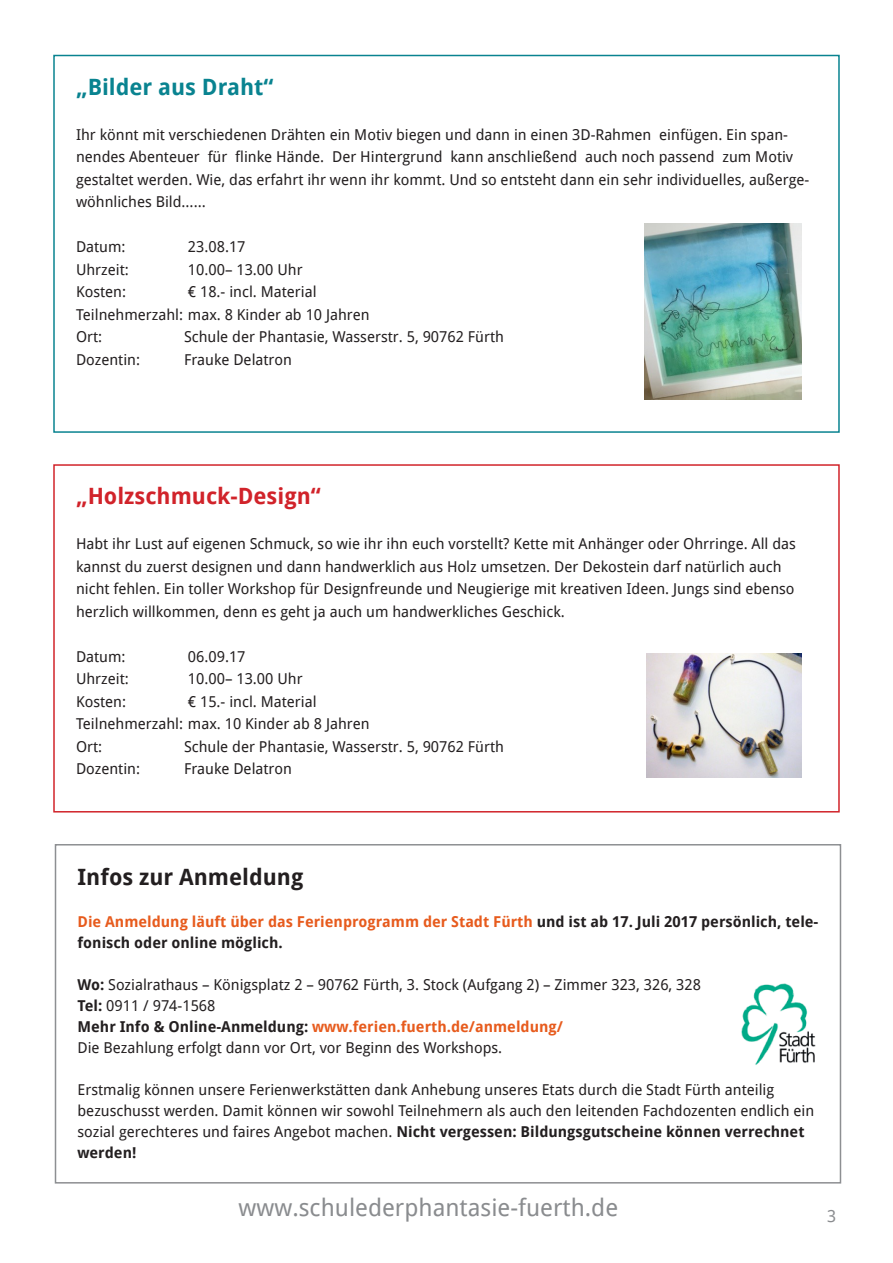
<style>
.page{position:relative;width:893px;height:1263px;background:#fff}
.page>*{position:absolute;margin:0;border:0;box-sizing:border-box;transform-origin:0 0}
.t1{font:24px "Droid Sans";color:#8a8c8f}
.t2{font:700 22.5px "Droid Sans";color:#d1232a}
.t3{font:700 22.5px "Droid Sans";color:#231f20}
.t4{font:700 22.5px "Droid Sans";color:#098390}
.t5{font:16.5px "Droid Sans";color:#8a8c8f}
.t6{font:15px/22.5px "Droid Sans";color:#231f20}
.t7{font:700 15px/21px "Droid Sans";color:#231f20}
.t8{font:700 15px "Droid Sans";color:#e75b1d}
.s1{color:#e75b1d}
.s2{font-weight:700}
.s3{color:#231f20}
</style>
<div class="page">
<div style="left:53px;top:55px;width:787px;height:378px;border:2px solid #098390"></div>
<img style="left:644px;top:223px;width:158px;height:176px">
<div style="left:53px;top:464px;width:787px;height:348px;border:2px solid #d1232a"></div>
<img style="left:647px;top:653px;width:155px;height:124px">
<div style="left:55px;top:844px;width:786px;height:339px;border:2px solid #8d8f92"></div>
<img style="left:742px;top:983px;width:74px;height:82px">
<p class="t4" style="left:76px;top:72px;width:199px">„Bilder aus Draht“</p>
<p class="t6" style="left:76px;top:123px;width:735px">Ihr könnt mit verschiedenen Drähten ein Motiv biegen und dann in einen 3D-Rahmen einfügen. Ein span&shy;nendes Abenteuer für flinke Hände. Der Hintergrund kann anschließend auch noch passend zum Motiv gestaltet werden. Wie, das erfahrt ihr wenn ihr kommt. Und so entsteht dann ein sehr individuelles, außerge&shy;wöhnliches Bild……</p>
<p class="t6" style="left:76px;top:236px;width:51px">Datum:</p>
<p class="t6" style="left:188px;top:236px;width:59px">23.08.17</p>
<p class="t6" style="left:76px;top:258px;width:54px">Uhrzeit:</p>
<p class="t6" style="left:188px;top:258px;width:116px">10.00– 13.00 Uhr</p>
<p class="t6" style="left:76px;top:281px;width:52px">Kosten:</p>
<p class="t6" style="left:188px;top:281px;width:130px">€ 18.- incl. Material</p>
<p class="t6" style="left:76px;top:303px;width:295px">Teilnehmerzahl: max. 8 Kinder ab 10 Jahren</p>
<p class="t6" style="left:76px;top:326px;width:28px">Ort:</p>
<p class="t6" style="left:184px;top:326px;width:321px">Schule der Phantasie, Wasserstr. 5, 90762 Fürth</p>
<p class="t6" style="left:76px;top:348px;width:66px">Dozentin:</p>
<p class="t6" style="left:184px;top:348px;width:110px">Frauke Delatron</p>
<p class="t2" style="left:76px;top:482px;width:246px">„Holzschmuck-Design“</p>
<p class="t6" style="left:76px;top:533px;width:721px">Habt ihr Lust auf eigenen Schmuck, so wie ihr ihn euch vorstellt? Kette mit Anhänger oder Ohrringe. All das kannst du zuerst designen und dann handwerklich aus Holz umsetzen. Der Dekostein darf natürlich auch nicht fehlen. Ein toller Workshop für Designfreunde und Neugierige mit kreativen Ideen. Jungs sind ebenso herzlich willkommen, denn es geht ja auch um handwerkliches Geschick.</p>
<p class="t6" style="left:76px;top:645px;width:51px">Datum:</p>
<p class="t6" style="left:188px;top:645px;width:59px">06.09.17</p>
<p class="t6" style="left:76px;top:668px;width:54px">Uhrzeit:</p>
<p class="t6" style="left:188px;top:668px;width:116px">10.00– 13.00 Uhr</p>
<p class="t6" style="left:76px;top:690px;width:52px">Kosten:</p>
<p class="t6" style="left:188px;top:690px;width:130px">€ 15.- incl. Material</p>
<p class="t6" style="left:76px;top:713px;width:295px">Teilnehmerzahl: max. 10 Kinder ab 8 Jahren</p>
<p class="t6" style="left:76px;top:735px;width:28px">Ort:</p>
<p class="t6" style="left:184px;top:735px;width:321px">Schule der Phantasie, Wasserstr. 5, 90762 Fürth</p>
<p class="t6" style="left:76px;top:758px;width:66px">Dozentin:</p>
<p class="t6" style="left:184px;top:758px;width:110px">Frauke Delatron</p>
<p class="t3" style="left:78px;top:862px;width:227px">Infos zur Anmeldung</p>
<p class="t7" style="left:78px;top:911px;width:742px"><span class="s1">Die Anmeldung läuft über das Ferienprogramm der Stadt Fürth</span> und ist ab 17. Juli 2017 persönlich, tele&shy;fonisch oder online möglich.</p>
<p class="t6" style="left:78px;top:973px;width:625px"><span class="s2">Wo:</span> Sozialrathaus – Königsplatz 2 – 90762 Fürth, 3. Stock (Aufgang 2) – Zimmer 323, 326, 328</p>
<p class="t6" style="left:78px;top:994px;width:139px"><span class="s2">Tel:</span> 0911 / 974-1568</p>
<p class="t8" style="left:78px;top:1017px;width:487px"><span class="s3">Mehr Info &amp; Online-Anmeldung:</span> www.ferien.fuerth.de/anmeldung/</p>
<p class="t6" style="left:78px;top:1036px;width:426px">Die Bezahlung erfolgt dann vor Ort, vor Beginn des Workshops.</p>
<p class="t6" style="left:78px;top:1079px;width:738px;line-height:21px">Erstmalig können unsere Ferienwerkstätten dank Anhebung unseres Etats durch die Stadt Fürth anteilig bezuschusst werden. Damit können wir sowohl Teilnehmern als auch den leitenden Fachdozenten endlich ein sozial gerechteres und faires Angebot machen. <span class="s2">Nicht vergessen: Bildungsgutscheine können verrechnet werden!</span></p>
<p class="t1" style="left:239px;top:1192px;width:381px">www.schulederphantasie-fuerth.de</p>
<p class="t5" style="left:827px;top:1205px;width:11px">3</p>
</div>
